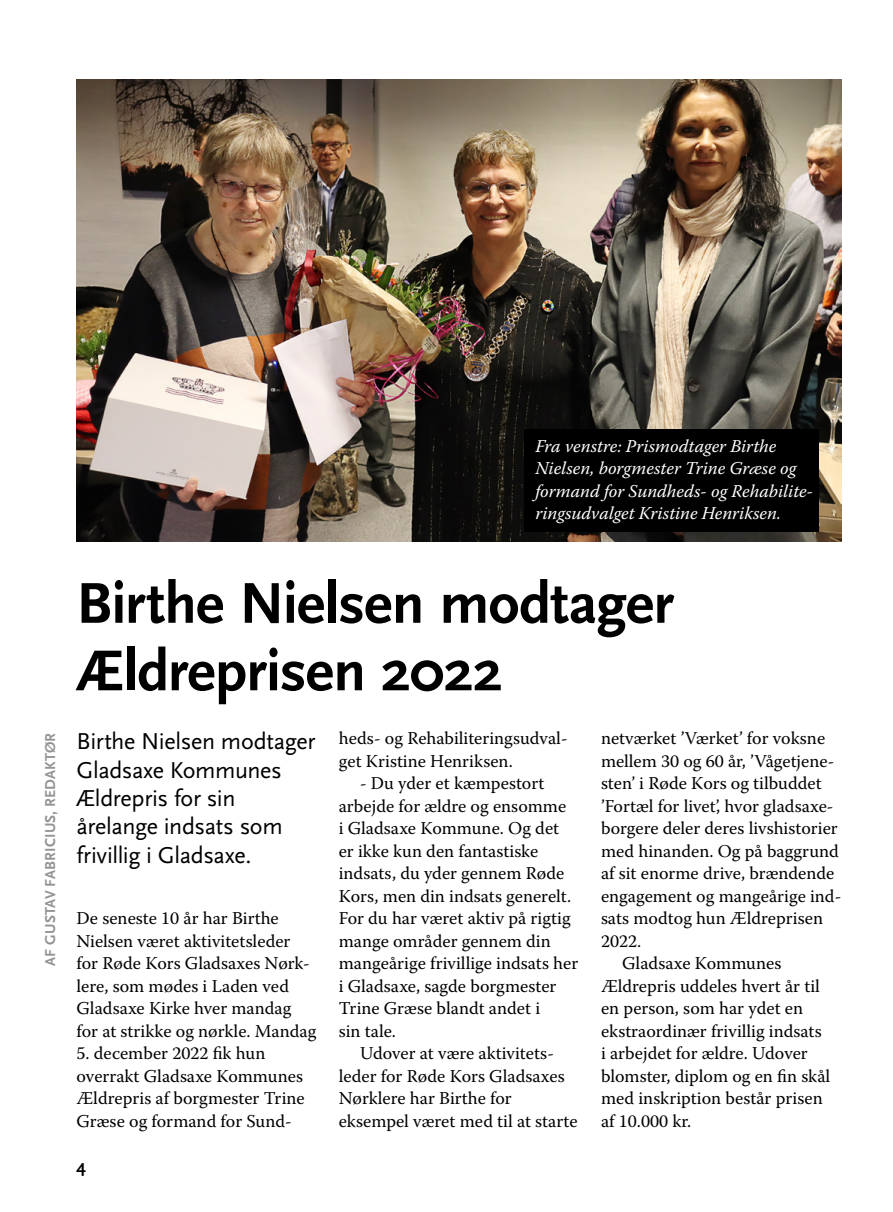
<style>
.page{position:relative;width:893px;height:1212px;background:#fff}
.page>*{position:absolute;margin:0;border:0;box-sizing:border-box;transform-origin:0 0}
.t1{font:700 60px/67.5px "Scala Sans Pro";letter-spacing:-.015em;color:#000}
.t2{font:24px/28.5px "Scala Sans Pro";letter-spacing:-.015em;color:#000}
.t3{font:18px/22.5px "Warnock Pro";color:#000}
.t4{font:italic 18px/22.5px "Warnock Pro";color:#fff}
.t5{font:700 18px "Scala Sans Pro";color:#000}
.t6{font:700 15px "Scala Sans Pro";letter-spacing:.01em;color:#929395}
</style>
<div class="page">
<img style="left:77px;top:79px;width:765px;height:463px">
<div style="left:525px;top:429px;width:294px;height:103px;background:#000"></div>
<p class="t4" style="left:535px;top:434px;width:279px">Fra venstre: Prismodtager Birthe Nielsen, borgmester Trine Græse og formand for Sundheds- og Rehabilite&shy;ringsudvalget Kristine Henriksen.</p>
<p class="t6" style="left:42px;top:966px;width:234px;rotate:-90deg">AF GUSTAV FABRICIUS, REDAKTØR</p>
<h1 class="t1" style="left:77px;top:570px;width:599px">Birthe Nielsen modtager<br>Ældreprisen 2022</h1>
<p class="t2" style="left:77px;top:727px;width:241px">Birthe Nielsen modtager<br>Gladsaxe Kommunes<br>Ældrepris for sin årelange indsats som frivillig i Gladsaxe.</p>
<p class="t3" style="left:77px;top:907px;width:241px">De seneste 10 år har Birthe<br>Nielsen været aktivitetsleder for Røde Kors Gladsaxes Nørk&shy;lere, som mødes i Laden ved<br>Gladsaxe Kirke hver mandag for at strikke og nørkle. Mandag</p>
<p class="t3" style="left:77px;top:1042px;width:230px">5. december 2022 fik hun overrakt Gladsaxe Kommunes<br>Ældrepris af borgmester Trine<br>Græse og formand for Sund-</p>
<p class="t5" style="left:77px;top:1156px;width:11px">4</p>
<p class="t3" style="left:339px;top:727px;width:230px">heds- og Rehabiliteringsudval&shy;get Kristine Henriksen.</p>
<p class="t3" style="left:339px;top:772px;width:241px;text-indent:21px">- Du yder et kæmpestort arbejde for ældre og ensomme<br>i Gladsaxe Kommune. Og det er ikke kun den fantastiske indsats, du yder gennem Røde<br>Kors, men din indsats generelt.<br>For du har været aktiv på rigtig mange områder gennem din mangeårige frivillige indsats her i Gladsaxe, sagde borgmester<br>Trine Græse blandt andet i<br>sin tale.</p>
<p class="t3" style="left:360px;top:1042px;width:196px">Udover at være aktivitets-</p>
<p class="t3" style="left:339px;top:1064px;width:240px">leder for Røde Kors Gladsaxes<br>Nørklere har Birthe for eksempel været med til at starte</p>
<p class="t3" style="left:601px;top:727px;width:226px">netværket ’Værket’ for voksne</p>
<p class="t3" style="left:601px;top:772px;width:222px">sten’ i Røde Kors og tilbuddet</p>
<p class="t3" style="left:601px;top:817px;width:239px;text-align:justify">borgere deler deres livshistorier med hinanden. Og på baggrund af sit enorme drive, brændende</p>
<p class="t3" style="left:601px;top:907px;width:224px">sats modtog hun Ældreprisen<br>2022.</p>
<p class="t3" style="left:601px;top:952px;width:231px;text-indent:21px">Gladsaxe Kommunes<br>Ældrepris uddeles hvert år til en person, som har ydet en ekstraordinær frivillig indsats i arbejdet for ældre. Udover blomster, diplom og en fin skål med inskription består prisen af 10.000 kr.</p>
<p class="t3" style="left:601px;top:749px;width:235px">mellem 30 og 60 år, ’Vågetjene-</p>
<p class="t3" style="left:601px;top:794px;width:234px">’Fortæl for livet’, hvor gladsaxe-</p>
<p class="t3" style="left:601px;top:884px;width:242px">engagement og mangeårige ind-</p>
</div>
